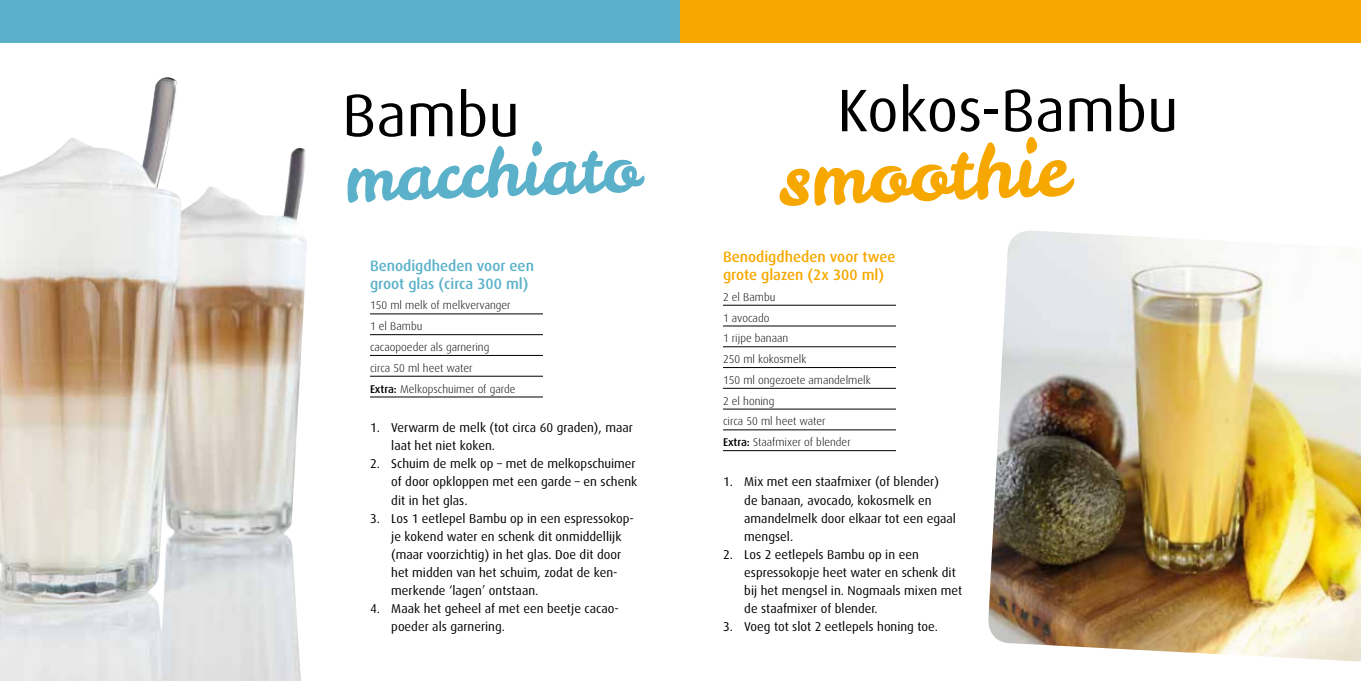
<style>
.page{position:relative;width:1361px;height:681px;background:#fff}
.page>*{position:absolute;margin:0;border:0;box-sizing:border-box;transform-origin:0 0}
.t1{font:75px "Leckerli One";color:#f7a800}
.t2{font:67.5px "Leckerli One";color:#5ab1c9}
.t3{font:60px "Dax OT";color:#000}
.t4{font:500 15px/18px "Dax OT";color:#5ab1c9}
.t5{font:500 15px/18px "Dax OT";color:#f7a800}
.t6{font:12.75px/18px "Dax OT";color:#000}
.t7{font:300 11.25px/20.7px "Dax OT";color:#000}
.s1{font-weight:500}
</style>
<div class="page">
<img style="left:0;top:77px;width:307px;height:603px">
<div style="left:0;top:0;width:680px;height:43px;background:#5ab1c9"></div>
<hr style="left:370px;top:313px;width:173px;height:1px;background:#000">
<hr style="left:370px;top:334px;width:173px;height:1px;background:#000">
<hr style="left:370px;top:355px;width:173px;height:1px;background:#000">
<hr style="left:370px;top:376px;width:173px;height:1px;background:#000">
<hr style="left:370px;top:396px;width:173px;height:1px;background:#000">
<img style="left:988px;top:230px;width:373px;height:431px">
<div style="left:680px;top:0;width:681px;height:43px;background:#f7a800"></div>
<hr style="left:723px;top:305px;width:173px;height:1px;background:#000">
<hr style="left:723px;top:325px;width:173px;height:1px;background:#000">
<hr style="left:723px;top:346px;width:173px;height:1px;background:#000">
<hr style="left:723px;top:367px;width:173px;height:1px;background:#000">
<hr style="left:723px;top:388px;width:173px;height:1px;background:#000">
<hr style="left:723px;top:408px;width:173px;height:1px;background:#000">
<hr style="left:723px;top:429px;width:173px;height:1px;background:#000">
<hr style="left:723px;top:450px;width:173px;height:1px;background:#000">
<h3 class="t3" style="left:342px;top:58px;width:179px">Bambu</h3>
<h2 class="t2" style="left:342px;top:132px;width:296px;rotate:-2deg">macchiato</h2>
<p class="t4" style="left:370px;top:253px;width:165px">Benodigdheden voor een groot glas (circa 300 ml)</p>
<p class="t7" style="left:370px;top:293px;width:147px">150 ml melk of melkvervanger<br>1 el Bambu<br>cacaopoeder als garnering<br>circa 50 ml heet water<br><span class="s1">Extra:</span> Melkopschuimer of garde</p>
<p class="t6" style="left:391px;top:416px;width:243px;text-indent:-21px">1. Verwarm de melk (tot circa 60 graden), maar laat het niet koken.</p>
<p class="t6" style="left:391px;top:452px;width:247px;text-indent:-21px">2. Schuim de melk op – met de melkopschuimer of door opkloppen met een garde – en schenk dit in het glas.</p>
<p class="t6" style="left:391px;top:506px;width:244px;text-indent:-21px">3. Los 1 eetlepel Bambu op in een espressokop&shy;je kokend water en schenk dit onmiddellijk (maar voorzichtig) in het glas. Doe dit door het midden van het schuim, zodat de ken&shy;merkende ‘lagen’ ontstaan.</p>
<p class="t6" style="left:391px;top:596px;width:229px;text-indent:-21px">4. Maak het geheel af met een beetje cacao&shy;poeder als garnering.</p>
<h3 class="t3" style="left:837px;top:53px;width:343px">Kokos-Bambu</h3>
<h1 class="t1" style="left:778px;top:128px;width:289px;rotate:-2deg">smoothie</h1>
<p class="t5" style="left:723px;top:245px;width:174px">Benodigdheden voor twee grote glazen (2x 300 ml)</p>
<p class="t7" style="left:723px;top:284px;width:149px">2 el Bambu<br>1 avocado<br>1 rijpe banaan<br>250 ml kokosmelk<br>150 ml ongezoete amandelmelk<br>2 el honing<br>circa 50 ml heet water<br><span class="s1">Extra:</span> Staafmixer of blender</p>
<p class="t6" style="left:744px;top:470px;width:213px;text-indent:-21px">1. Mix met een staafmixer (of blender)<br>de banaan, avocado, kokosmelk en amandelmelk door elkaar tot een egaal mengsel.</p>
<p class="t6" style="left:744px;top:542px;width:219px;text-indent:-21px">2. Los 2 eetlepels Bambu op in een espressokopje heet water en schenk dit bij het mengsel in. Nogmaals mixen met de staafmixer of blender.</p>
<p class="t6" style="left:723px;top:614px;width:216px">3. Voeg tot slot 2 eetlepels honing toe.</p>
</div>
